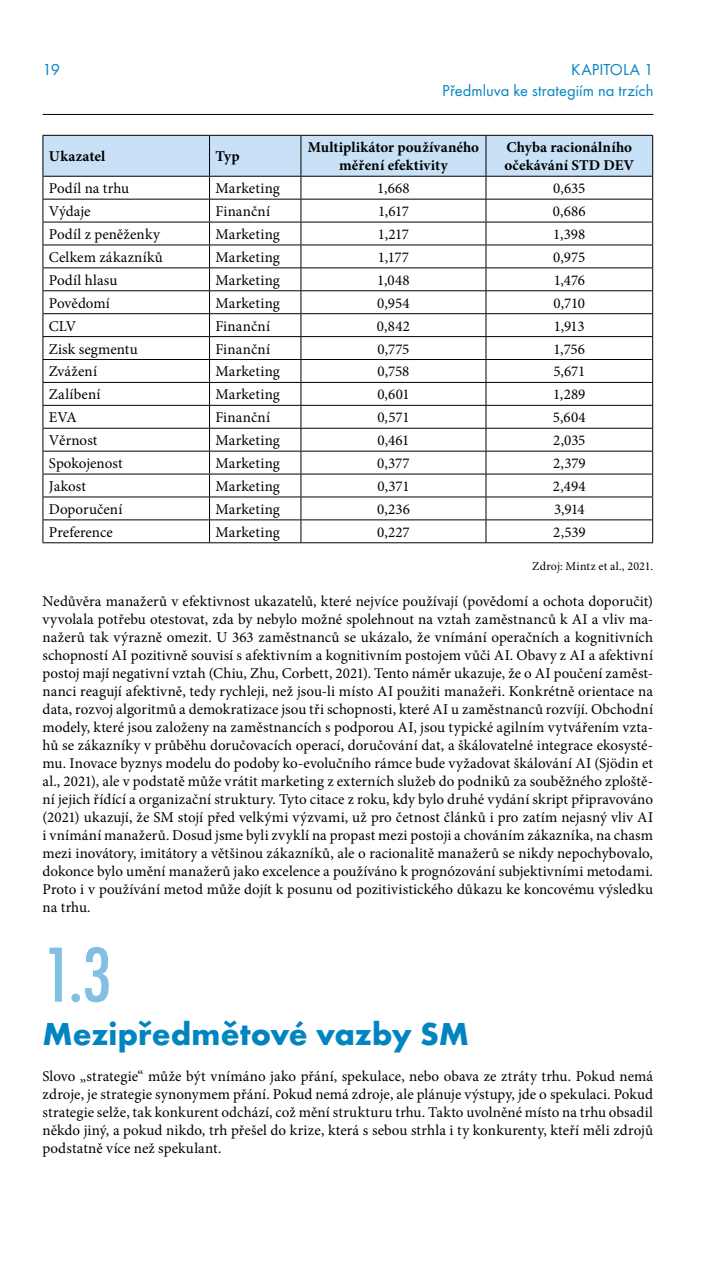
<style>
.page{position:relative;width:702px;height:1262px;background:#fff}
.page>*{position:absolute;margin:0;border:0;box-sizing:border-box;transform-origin:0 0}
.t1{font:500 condensed 81px "Futura TOT";color:#81c0e3}
.t2{font:700 33px "Futura TOT";color:#0085c0}
.t3{font:16.5px/20.7px "Futura TOT";letter-spacing:.005em;color:#0085c0;text-align:right}
.t4{font:15px/18px "Minion Pro";letter-spacing:.005em;color:#000;text-align:justify}
.t5{font:700 15px/18px "Minion Pro";letter-spacing:.005em;color:#000;text-align:center}
.t6{font:12px "Minion Pro";letter-spacing:.02em;color:#000}
</style>
<div class="page">
<hr style="left:43px;top:114px;width:610px;height:1px;background:#000">
<svg style="left:43px;top:136px;width:610px;height:406px"></svg>
<hr style="left:43px;top:542px;width:166px;height:1px;background:#000">
<hr style="left:209px;top:542px;width:92px;height:1px;background:#000">
<hr style="left:301px;top:542px;width:185px;height:1px;background:#000">
<hr style="left:486px;top:542px;width:167px;height:1px;background:#000">
<hr style="left:43px;top:135px;width:166px;height:1px;background:#000">
<hr style="left:43px;top:136px;width:1px;height:40px;background:#000">
<hr style="left:209px;top:135px;width:92px;height:1px;background:#000">
<hr style="left:301px;top:135px;width:185px;height:1px;background:#000">
<hr style="left:486px;top:135px;width:167px;height:1px;background:#000">
<hr style="left:652px;top:136px;width:1px;height:40px;background:#000">
<hr style="left:43px;top:176px;width:166px;height:1px;background:#000">
<hr style="left:209px;top:176px;width:92px;height:1px;background:#000">
<hr style="left:301px;top:176px;width:185px;height:1px;background:#000">
<hr style="left:486px;top:176px;width:167px;height:1px;background:#000">
<p class="t3" style="left:43px;top:59px;width:19px">19</p>
<p class="t3" style="left:442px;top:59px;width:213px">KAPITOLA 1<br>Předmluva ke strategiím na trzích</p>
<p class="t5" style="left:49px;top:147px;width:58px">Ukazatel</p>
<p class="t5" style="left:215px;top:147px;width:26px">Typ</p>
<p class="t5" style="left:308px;top:138px;width:173px">Multiplikátor používaného měření efektivity</p>
<p class="t5" style="left:504px;top:138px;width:131px;text-align:left">Chyba racionálního očekávání STD DEV</p>
<p class="t4" style="left:49px;top:179px;width:82px">Podíl na trhu</p>
<p class="t4" style="left:215px;top:179px;width:66px">Marketing</p>
<p class="t4" style="left:377px;top:179px;width:34px">1,668</p>
<p class="t4" style="left:553px;top:179px;width:34px">0,635</p>
<p class="t4" style="left:49px;top:202px;width:43px">Výdaje</p>
<p class="t4" style="left:215px;top:202px;width:56px">Finanční</p>
<p class="t4" style="left:378px;top:202px;width:32px">1,617</p>
<p class="t4" style="left:553px;top:202px;width:34px">0,686</p>
<p class="t4" style="left:49px;top:225px;width:113px">Podíl z peněženky</p>
<p class="t4" style="left:215px;top:225px;width:66px">Marketing</p>
<p class="t4" style="left:378px;top:225px;width:33px">1,217</p>
<p class="t4" style="left:553px;top:225px;width:34px">1,398</p>
<p class="t4" style="left:49px;top:248px;width:115px">Celkem zákazníků</p>
<p class="t4" style="left:215px;top:248px;width:66px">Marketing</p>
<p class="t4" style="left:378px;top:248px;width:32px">1,177</p>
<p class="t4" style="left:553px;top:248px;width:34px">0,975</p>
<p class="t4" style="left:49px;top:271px;width:70px">Podíl hlasu</p>
<p class="t4" style="left:215px;top:271px;width:66px">Marketing</p>
<p class="t4" style="left:377px;top:271px;width:34px">1,048</p>
<p class="t4" style="left:553px;top:271px;width:33px">1,476</p>
<p class="t4" style="left:49px;top:294px;width:63px">Povědomí</p>
<p class="t4" style="left:215px;top:294px;width:66px">Marketing</p>
<p class="t4" style="left:377px;top:294px;width:34px">0,954</p>
<p class="t4" style="left:553px;top:294px;width:33px">0,710</p>
<p class="t4" style="left:49px;top:317px;width:29px">CLV</p>
<p class="t4" style="left:215px;top:317px;width:56px">Finanční</p>
<p class="t4" style="left:377px;top:317px;width:35px">0,842</p>
<p class="t4" style="left:554px;top:317px;width:32px">1,913</p>
<p class="t4" style="left:49px;top:340px;width:90px">Zisk segmentu</p>
<p class="t4" style="left:215px;top:340px;width:56px">Finanční</p>
<p class="t4" style="left:377px;top:340px;width:34px">0,775</p>
<p class="t4" style="left:553px;top:340px;width:33px">1,756</p>
<p class="t4" style="left:49px;top:363px;width:50px">Zvážení</p>
<p class="t4" style="left:215px;top:363px;width:66px">Marketing</p>
<p class="t4" style="left:377px;top:363px;width:33px">0,758</p>
<p class="t4" style="left:553px;top:363px;width:33px">5,671</p>
<p class="t4" style="left:49px;top:386px;width:53px">Zalíbení</p>
<p class="t4" style="left:215px;top:386px;width:66px">Marketing</p>
<p class="t4" style="left:377px;top:386px;width:34px">0,601</p>
<p class="t4" style="left:553px;top:386px;width:34px">1,289</p>
<p class="t4" style="left:49px;top:408px;width:29px">EVA</p>
<p class="t4" style="left:215px;top:408px;width:56px">Finanční</p>
<p class="t4" style="left:377px;top:408px;width:34px">0,571</p>
<p class="t4" style="left:553px;top:408px;width:34px">5,604</p>
<p class="t4" style="left:49px;top:431px;width:50px">Věrnost</p>
<p class="t4" style="left:215px;top:431px;width:66px">Marketing</p>
<p class="t4" style="left:377px;top:431px;width:34px">0,461</p>
<p class="t4" style="left:553px;top:431px;width:34px">2,035</p>
<p class="t4" style="left:49px;top:454px;width:75px">Spokojenost</p>
<p class="t4" style="left:215px;top:454px;width:66px">Marketing</p>
<p class="t4" style="left:377px;top:454px;width:34px">0,377</p>
<p class="t4" style="left:553px;top:454px;width:34px">2,379</p>
<p class="t4" style="left:49px;top:477px;width:39px">Jakost</p>
<p class="t4" style="left:215px;top:477px;width:66px">Marketing</p>
<p class="t4" style="left:377px;top:477px;width:34px">0,371</p>
<p class="t4" style="left:553px;top:477px;width:34px">2,494</p>
<p class="t4" style="left:49px;top:500px;width:75px">Doporučení</p>
<p class="t4" style="left:215px;top:500px;width:66px">Marketing</p>
<p class="t4" style="left:377px;top:500px;width:34px">0,236</p>
<p class="t4" style="left:554px;top:500px;width:32px">3,914</p>
<p class="t4" style="left:49px;top:523px;width:65px">Preference</p>
<p class="t4" style="left:215px;top:523px;width:66px">Marketing</p>
<p class="t4" style="left:377px;top:523px;width:34px">0,227</p>
<p class="t4" style="left:553px;top:523px;width:34px">2,539</p>
<p class="t6" style="left:532px;top:558px;width:122px">Zdroj: Mintz et al., 2021.</p>
<p class="t4" style="left:43px;top:592px;width:612px">Nedůvěra manažerů v efektivnost ukazatelů, které nejvíce používají (povědomí a ochota doporučit) vyvolala potřebu otestovat, zda by nebylo možné spolehnout na vztah zaměstnanců k AI a vliv ma&shy;nažerů tak výrazně omezit. U 363 zaměstnanců se ukázalo, že vnímání operačních a kognitivních schopností AI pozitivně souvisí s afektivním a kognitivním postojem vůči AI. Obavy z AI a afektivní postoj mají negativní vztah (Chiu, Zhu, Corbett, 2021). Tento náměr ukazuje, že o AI poučení zaměst&shy;nanci reagují afektivně, tedy rychleji, než jsou-li místo AI použiti manažeři. Konkrétně orientace na data, rozvoj algoritmů a demokratizace jsou tři schopnosti, které AI u zaměstnanců rozvíjí. Obchodní modely, které jsou založeny na zaměstnancích s podporou AI, jsou typické agilním vytvářením vzta&shy;hů se zákazníky v průběhu doručovacích operací, doručování dat, a škálovatelné integrace ekosysté&shy;mu. Inovace byznys modelu do podoby ko-evolučního rámce bude vyžadovat škálování AI (Sjödin et al., 2021), ale v podstatě může vrátit marketing z externích služeb do podniků za souběžného zploště&shy;ní jejich řídící a organizační struktury. Tyto citace z roku, kdy bylo druhé vydání skript připravováno (2021) ukazují, že SM stojí před velkými výzvami, už pro četnost článků i pro zatím nejasný vliv AI i vnímání manažerů. Dosud jsme byli zvyklí na propast mezi postoji a chováním zákazníka, na chasm mezi inovátory, imitátory a většinou zákazníků, ale o racionalitě manažerů se nikdy nepochybovalo, dokonce bylo umění manažerů jako excelence a používáno k prognózování subjektivními metodami.<br>Proto i v používání metod může dojít k posunu od pozitivistického důkazu ke koncovému výsledku na trhu.</p>
<h1 class="t1" style="left:43px;top:930px;width:71px">1.3</h1>
<h2 class="t2" style="left:43px;top:1013px;width:428px">Mezipředmětové vazby SM</h2>
<p class="t4" style="left:43px;top:1067px;width:612px">Slovo „strategie“ může být vnímáno jako přání, spekulace, nebo obava ze ztráty trhu. Pokud nemá zdroje, je strategie synonymem přání. Pokud nemá zdroje, ale plánuje výstupy, jde o spekulaci. Pokud strategie selže, tak konkurent odchází, což mění strukturu trhu. Takto uvolněné místo na trhu obsadil někdo jiný, a pokud nikdo, trh přešel do krize, která s sebou strhla i ty konkurenty, kteří měli zdrojů podstatně více než spekulant.</p>
</div>
